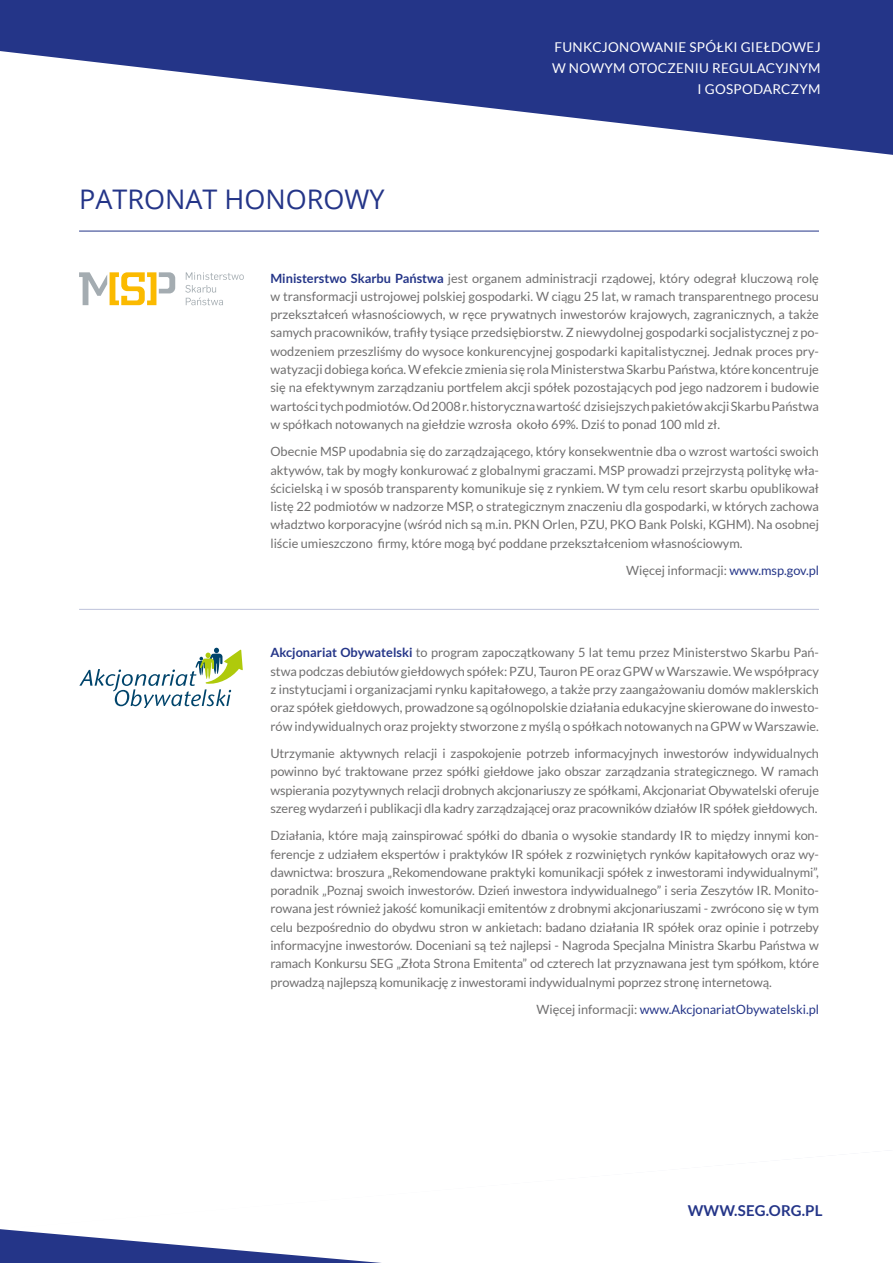
<style>
.page{position:relative;width:893px;height:1263px;background:#fff}
.page>*{position:absolute;margin:0;border:0;box-sizing:border-box;transform-origin:0 0}
.t1{font:27px "Open Sans";color:#243588}
.t2{font:700 15px "Lato";letter-spacing:.01em;color:#243588}
.t3{font:13.5px "Lato";letter-spacing:.02em;color:#fff}
.t4{font:12.75px/18.3px "Lato";color:#706f6f;text-align:justify}
.t5{font:12.75px "Lato";color:#243588}
.s1{font-weight:700;color:#243588}
.s2{color:#243588}
.s3{color:#706f6f}
</style>
<div class="page">
<svg style="left:0;top:0;width:893px;height:155px;fill:#243588"></svg>
<svg style="left:0;top:1229px;width:381px;height:34px"></svg>
<hr style="left:79px;top:231px;width:740px;height:1px;background:#243588">
<hr style="left:79px;top:609px;width:740px;height:1px;background:#bdc2db">
<svg style="left:79px;top:272px;width:96px;height:33px"></svg>
<svg style="left:185px;top:272px;width:59px;height:33px"></svg>
<svg style="left:79px;top:648px;width:164px;height:60px"></svg>
<h1 class="t1" style="left:79px;top:181px;width:227px">PATRO NAT HONORO</h1>
<h1 class="t1" style="left:345px;top:181px;width:42px">WY</h1>
<p class="t3" style="left:555px;top:40px;width:29px">Funkc</p>
<p class="t3" style="left:602px;top:40px;width:17px">jonowanie</p>
<p class="t3" style="left:689px;top:40px;width:94px">spółki giełdowe</p>
<p class="t3" style="left:815px;top:40px;width:7px">j</p>
<p class="t3" style="left:552px;top:61px;width:30px">w now</p>
<p class="t3" style="left:604px;top:61px;width:34px">ym otoczeni</p>
<p class="t3" style="left:699px;top:61px;width:23px">u reg</p>
<p class="t3" style="left:739px;top:61px;width:83px">ulacyjnym</p>
<p class="t3" style="left:697px;top:82px;width:18px">i gospodarcz</p>
<p class="t3" style="left:799px;top:82px;width:23px">ym</p>
<p class="t4" style="left:270px;top:269px;width:550px"><span class="s1">Ministerstwo Skarbu Państwa</span> jest organem administracji rządowej, który odegrał kluczową rolę w transformacji ustrojowej polskiej gospodarki. W ciągu 25 lat, w ramach transparentnego procesu przekształceń własnościowych, w ręce prywatnych inwestorów krajowych, zagranicznych, a także samych pracowników, trafiły tysiące przedsiębiorstw. Z niewydolnej gospodarki socjalistycznej z po&shy;wodzeniem przeszliśmy do wysoce konkurencyjnej gospodarki kapitalistycznej. Jednak proces pry&shy;watyzacji dobiega końca. W efekcie zmienia się rola M inisterstwa Skarbu Państwa, które koncentruje się na efektywnym zarządzaniu portfelem akcji spółek pozostających pod jego nadzorem i budowie wartości tych podmiotów. Od 2008 r. historyczna wartość dzisiejszych pakietów akcji Skarbu Państwa w spółkach notowanych na giełdzie wzrosła około 69%. Dziś to ponad 100 mld zł.</p>
<p class="t4" style="left:270px;top:442px;width:550px">Obecnie M SP upodabnia się do zarządzającego, który konsekwentnie dba o wzrost wartości swoich aktywów, tak by mogły konkurować z globalnymi graczami. M SP prowadzi przejrzystą politykę wła&shy;ścicielską i w sposób transparenty komunikuje się z rynkiem. W tym celu resort skarbu opublikował listę 22 podmiotów w nadzorze M SP, o strategicznym znaczeniu dla gospodarki, w których zachowa władztwo korporacyjne (wśród nich są m.in. PKN Orlen, PZU, PKO Bank Polski, KGHM). Na osobnej liście umieszczono firmy, które mogą być poddane przekształceniom własnościowym.</p>
<p class="t4" style="left:626px;top:561px;width:194px">Więcej informacji: <span class="s2">www.msp.gov.pl</span></p>
<p class="t4" style="left:270px;top:644px;width:550px"><span class="s1">Akcjonariat Obywatelski</span> to program zapoczątkowany 5 lat temu przez M inisterstwo Skarbu Pań&shy;stwa podczas debiutów giełdowych spółek: PZU, Tauron PE oraz GPW w Warszawie. We współpracy z instytucjami i organizacjami rynku kapitałowego, a także przy zaangażowaniu domów maklerskich oraz spółek giełdowych, prowadzone są ogólnopolskie działania edukacyjne skierowane do inwesto&shy;rów indywidualnych oraz projekty stworzone z myślą o spółkach notowanych na GPW w Warszawie.</p>
<p class="t4" style="left:270px;top:744px;width:550px">Utrzymanie aktywnych relacji i zaspokojenie potrzeb informacyjnych inwestorów indywidualnych powinno być traktowane przez spółki giełdowe jako obszar zarządzania strategicznego. W ramach wspierania pozytywnych relacji drobnych akcjonariuszy ze spółkami, Akcjonariat Obywatelski oferuje szereg wydarzeń i publikacji dla kadry zarządzającej oraz pracowników działów IR spółek giełdowych.</p>
<p class="t4" style="left:270px;top:826px;width:550px">Działania, które mają zainspirować spółki do dbania o wysokie standardy IR to między innymi kon&shy;ferencje z udziałem ekspertów i praktyków IR spółek z rozwiniętych rynków kapitałowych oraz wy&shy;dawnictwa: broszura „Rekomendowane praktyki komunikacji spółek z inwestorami indywidualnymi”, poradnik „Poznaj swoich inwestorów. Dzień inwestora indywidualnego” i seria Zeszytów IR. M onito&shy;rowana jest również jakość komunikacji emitentów z drobnymi akcjonariuszami - zwrócono się w tym celu bezpośrednio do obydwu stron w ankietach: badano działania IR spółek oraz opinie i potrzeby informacyjne inwestorów. Doceniani są też najlepsi - Nagroda Specjalna M inistra Skarbu Państwa w ramach Konkursu SEG „Złota Strona Emitenta” od czterech lat przyznawana jest tym spółkom, które prowadzą najlepszą komunikację z inwestorami indywidualnymi poprzez stronę internetową.</p>
<p class="t5" style="left:537px;top:1002px;width:284px"><span class="s3">Więcej informacji:</span> www.AkcjonariatObywatelski.pl</p>
<p class="t2" style="left:688px;top:1202px;width:136px">www.seg.org.pl</p>
</div>
